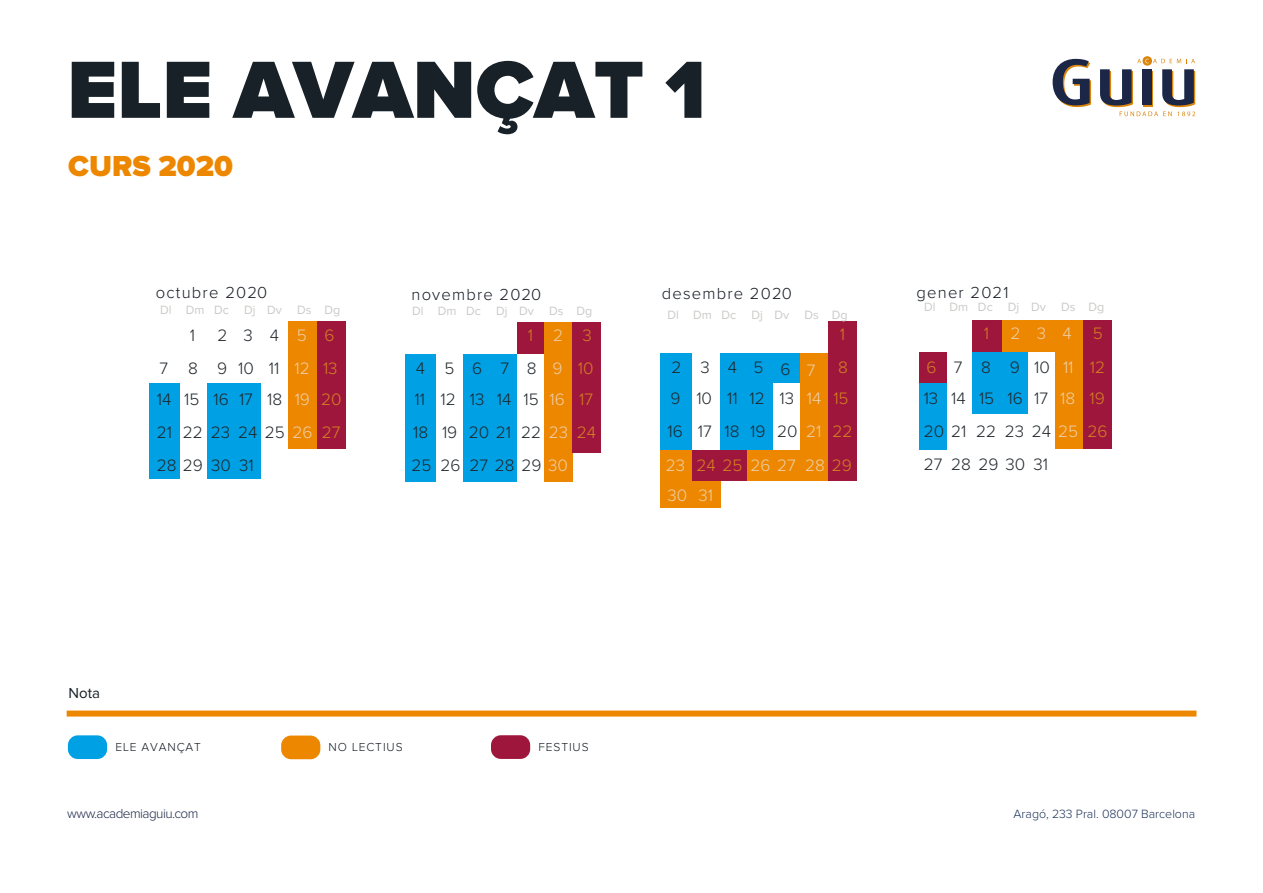
<style>
.page{position:relative;width:1263px;height:893px;background:#fff}
.page>*{position:absolute;margin:0;border:0;box-sizing:border-box;transform-origin:0 0}
.t1{font:900 84px "Proxima Nova";color:#172127}
.t2{font:900 30px "Proxima Nova";color:#ee8700}
.t3{font:300 17.1px/33.2px "Proxima Nova";color:#20262b;text-align:right}
.t4{font:300 17.1px/33.2px "Proxima Nova";letter-spacing:.32em;color:#20262b;text-align:right}
.t5{font:300 17.1px "Proxima Nova";color:#d48220}
.t6{font:300 17.1px/30px "Proxima Nova";color:#edcfa8}
.t7{font:300 17.1px/33.2px "Proxima Nova";letter-spacing:1.015em;color:#20262b;text-align:right}
.t8{font:300 16.5px "Proxima Nova";letter-spacing:.07em;color:#141a23}
.t9{font:15px "Proxima Nova";color:#172127}
.t10{font:300 13.5px "Proxima Nova";letter-spacing:-.04em;color:#1c2747}
.t11{font:12.45px "Proxima Nova";color:#cacac9}
.t12{font:300 12.45px "Proxima Nova";color:#1e3259}
.t13{font:300 12px "Proxima Nova";letter-spacing:.075em;color:#141a23}
.s1{color:#edcfa8}
.s2{color:#d48220}
</style>
<div class="page">
<div style="left:405px;top:354px;width:144px;height:127px;background:#00a0e4"></div>
<div style="left:518px;top:322px;width:41px;height:162px;background:#fff"></div>
<div style="left:437px;top:322px;width:26px;height:162px;background:#fff"></div>
<svg style="left:1052px;top:59px;width:39px;height:48px"></svg>
<svg style="left:1100px;top:56px;width:95px;height:60px"></svg>
<div style="left:67px;top:710px;width:1129px;height:6px;background:#ee8700"></div>
<div style="left:491px;top:735px;width:39px;height:24px;background:#9f163d;border-radius:10px"></div>
<div style="left:281px;top:735px;width:39px;height:24px;background:#ee8700;border-radius:10px"></div>
<div style="left:149px;top:383px;width:140px;height:96px;background:#00a0e4"></div>
<div style="left:317px;top:322px;width:29px;height:127px;background:#9f163d"></div>
<div style="left:261px;top:322px;width:45px;height:159px;background:#fff"></div>
<div style="left:180px;top:322px;width:27px;height:159px;background:#fff"></div>
<div style="left:288px;top:322px;width:29px;height:127px;background:#ee8700"></div>
<div style="left:517px;top:322px;width:80px;height:32px;background:#9f163d"></div>
<div style="left:660px;top:353px;width:144px;height:128px;background:#00a0e4"></div>
<div style="left:544px;top:322px;width:29px;height:159px;background:#ee8700"></div>
<div style="left:572px;top:322px;width:29px;height:130px;background:#9f163d"></div>
<div style="left:773px;top:383px;width:28px;height:67px;background:#fff"></div>
<div style="left:692px;top:346px;width:28px;height:104px;background:#fff"></div>
<div style="left:660px;top:480px;width:61px;height:28px;background:#ee8700"></div>
<div style="left:660px;top:450px;width:151px;height:31px;background:#ee8700"></div>
<div style="left:692px;top:450px;width:54px;height:31px;background:#9f163d"></div>
<div style="left:800px;top:353px;width:29px;height:128px;background:#ee8700"></div>
<div style="left:828px;top:321px;width:29px;height:160px;background:#9f163d"></div>
<div style="left:972px;top:321px;width:56px;height:93px;background:#00a0e4"></div>
<div style="left:919px;top:352px;width:27px;height:97px;background:#00a0e4"></div>
<div style="left:1055px;top:321px;width:28px;height:128px;background:#ee8700"></div>
<div style="left:1083px;top:321px;width:28px;height:128px;background:#9f163d"></div>
<div style="left:919px;top:352px;width:27px;height:31px;background:#9f163d"></div>
<div style="left:972px;top:321px;width:30px;height:31px;background:#9f163d"></div>
<div style="left:1002px;top:321px;width:54px;height:31px;background:#ee8700"></div>
<div style="left:68px;top:735px;width:39px;height:24px;background:#00a0e4;border-radius:10px"></div>
<h1 class="t1" style="left:67px;top:51px;width:640px">ELE AVANÇAT 1</h1>
<h2 class="t2" style="left:68px;top:152px;width:166px">CURS 2020</h2>
<p class="t8" style="left:156px;top:285px;width:113px">octubre 2020</p>
<p class="t3" style="left:190px;top:319px;width:7px">1</p>
<p class="t3" style="left:243px;top:319px;width:11px">3</p>
<p class="t11" style="left:160px;top:304px;width:182px">Dl Dm Dc Dj Dv Ds Dg</p>
<p class="t4" style="left:159px;top:319px;width:180px">4<span class="s1">5</span><span class="s2">6<br></span>7 8 910 11 <span class="s1">12</span><span class="s2">13</span></p>
<p class="t3" style="left:211px;top:383px;width:132px">18 <span class="s1">19</span> <span class="s2">20<br></span>524232 <span class="s1">2 6</span> <span class="s2">2 7</span></p>
<p class="t3" style="left:217px;top:319px;width:11px">2</p>
<p class="t3" style="left:157px;top:383px;width:98px">14 15 16 17</p>
<p class="t3" style="left:157px;top:416px;width:99px;text-align:left;text-indent:26px">22<br>28 29 30 31</p>
<p class="t3" style="left:157px;top:416px;width:17px">12</p>
<p class="t8" style="left:662px;top:286px;width:131px">desembre 2020</p>
<p class="t8" style="left:411px;top:287px;width:131px">novembre 2020</p>
<p class="t11" style="left:412px;top:306px;width:182px">Dl Dm Dc Dj Dv Ds Dg</p>
<p class="t11" style="left:667px;top:309px;width:182px">Dl Dm Dc Dj Dv Ds Dg</p>
<p class="t8" style="left:917px;top:285px;width:93px">gener 2021</p>
<p class="t11" style="left:924px;top:301px;width:182px">Dl Dm Dc Dj Dv Ds Dg</p>
<p class="t7" style="left:416px;top:319px;width:179px"><span class="s2">1</span><span class="s1">2</span><span class="s2">3<br></span>4 5678<span class="s1">9</span><span class="s2">10</span></p>
<p class="t3" style="left:415px;top:383px;width:183px">11 12 13 14 15 <span class="s1">16</span> <span class="s2">17<br></span>02 221 2 <span class="s1">2 3</span> <span class="s2">2 4</span></p>
<p class="t3" style="left:413px;top:417px;width:17px">81</p>
<p class="t3" style="left:442px;top:417px;width:17px">91</p>
<p class="t3" style="left:412px;top:450px;width:21px">52</p>
<p class="t3" style="left:440px;top:450px;width:21px">62</p>
<p class="t3" style="left:470px;top:450px;width:100px">72 82 92 <span class="s1">3 0</span></p>
<p class="t5" style="left:840px;top:327px;width:7px">1</p>
<p class="t3" style="left:670px;top:353px;width:180px;line-height:31px"><span class="s2">8<br></span>9 10 11 12 13 <span class="s1">14</span> <span class="s2">15</span></p>
<p class="t3" style="left:777px;top:416px;width:22px">02</p>
<p class="t3" style="left:672px;top:352px;width:93px">2345</p>
<p class="t3" style="left:780px;top:354px;width:37px">6 <span class="s1">7</span></p>
<p class="t3" style="left:750px;top:416px;width:17px">91</p>
<p class="t3" style="left:667px;top:416px;width:17px">61</p>
<p class="t3" style="left:698px;top:416px;width:15px">71</p>
<p class="t6" style="left:806px;top:417px;width:48px">21 <span class="s2">22</span></p>
<p class="t6" style="left:666px;top:451px;width:49px">23<br>30 31</p>
<p class="t3" style="left:725px;top:416px;width:17px">81</p>
<p class="t5" style="left:696px;top:457px;width:157px">24 25 <span class="s1">26 27 28</span> 29</p>
<p class="t6" style="left:984px;top:319px;width:64px"><span class="s2">1</span> 23</p>
<p class="t3" style="left:954px;top:318px;width:153px"><span class="s1">4</span> <span class="s2">5<br></span>7 8 910<span class="s1">11</span> <span class="s2">12</span></p>
<p class="t3" style="left:924px;top:382px;width:43px">13 14</p>
<p class="t3" style="left:976px;top:382px;width:133px"><span class="s1">18</span> <span class="s2">19<br></span>423222 <span class="s1">2 5</span> <span class="s2">2 6</span></p>
<p class="t5" style="left:926px;top:359px;width:12px">6</p>
<p class="t3" style="left:979px;top:382px;width:71px">15 16 17</p>
<p class="t3" style="left:924px;top:415px;width:44px">02 12</p>
<p class="t3" style="left:979px;top:448px;width:48px">92 03</p>
<p class="t3" style="left:924px;top:448px;width:20px">72</p>
<p class="t3" style="left:951px;top:448px;width:21px">82</p>
<p class="t3" style="left:1033px;top:448px;width:16px">13</p>
<p class="t9" style="left:69px;top:686px;width:33px">Nota</p>
<p class="t13" style="left:115px;top:742px;width:87px">ELE AVANÇAT</p>
<p class="t13" style="left:329px;top:742px;width:76px">NO LECTIUS</p>
<p class="t13" style="left:538px;top:742px;width:52px">FESTIUS</p>
<p class="t10" style="left:67px;top:807px;width:133px">www.academiaguiu.com</p>
<p class="t12" style="left:1013px;top:808px;width:183px">Aragó, 233 Pral. 08007 Barcelona</p>
</div>
